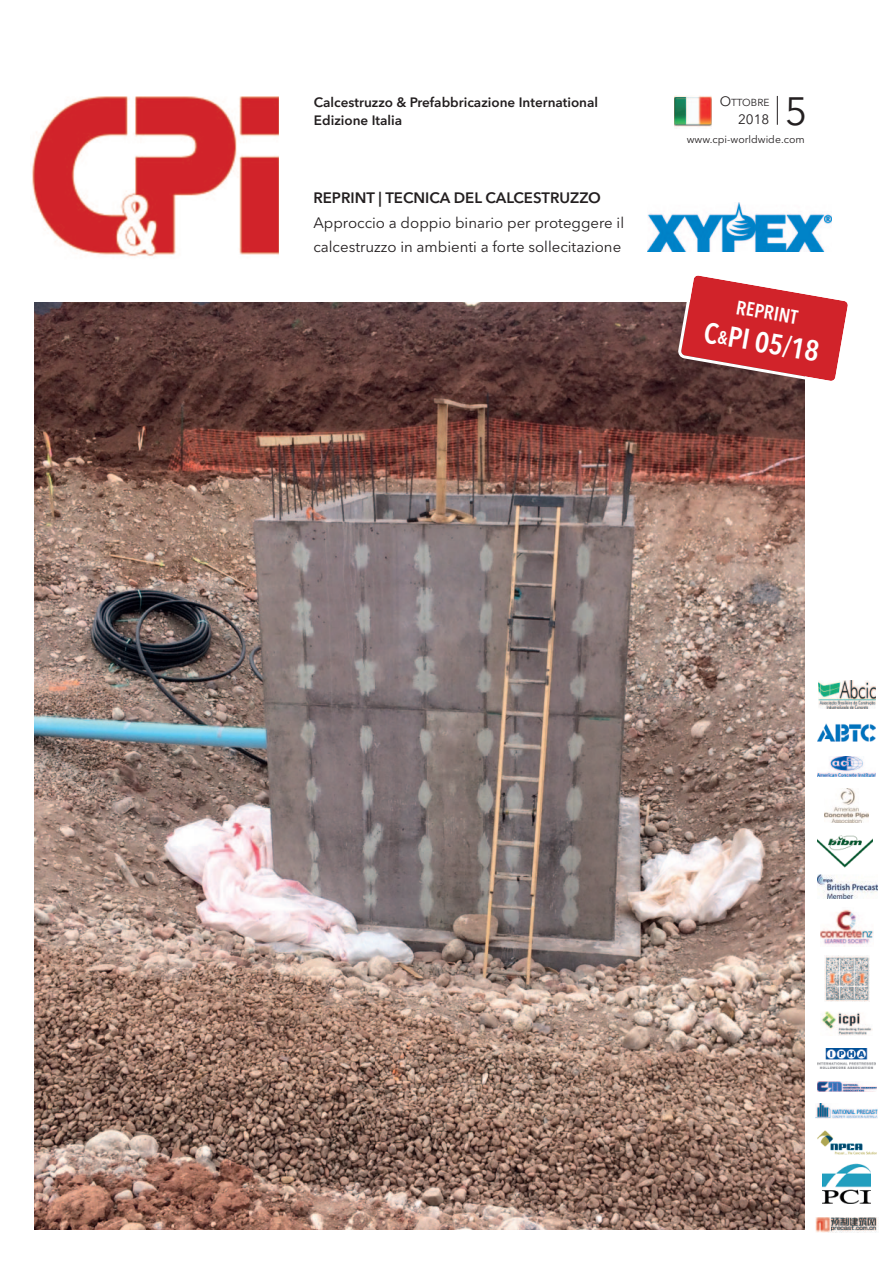
<style>
.page{position:relative;width:893px;height:1263px;background:#fff}
.page>*{position:absolute;margin:0;border:0;box-sizing:border-box;transform-origin:0 0}
.t1{font:39.15px "Avenir Next";color:#231f20}
.t2{font:600 28.65px "Avenir Next Condensed";color:#fff}
.t3{font:600 19.5px "Avenir Next Condensed";color:#fff}
.t4{font:15px/24.6px "Avenir Next";color:#231f20}
.t5{font:600 15px "Avenir Next";color:#231f20}
.t6{font:600 13.5px "Avenir Next";color:#231f20}
.t7{font:13.5px "Avenir Next";color:#231f20}
.t8{font:10.5px "Avenir Next";color:#231f20}
.t9{font:10.2px "Avenir Next";color:#231f20}
.s1{font-size:13.5px}
.s2{font-size:18px}
</style>
<div class="page">
<svg style="left:674px;top:96px;width:1px;height:31px"></svg>
<img style="left:675px;top:96px;width:37px;height:31px">
<svg style="left:777px;top:96px;width:1px;height:29px"></svg>
<img style="left:32px;top:96px;width:247px;height:161px">
<img style="left:35px;top:303px;width:770px;height:927px">
<img style="left:818px;top:835px;width:54px;height:33px">
<svg style="left:822px;top:1173px;width:1px;height:31px"></svg>
<img style="left:823px;top:1164px;width:48px;height:40px">
<svg style="left:819px;top:1048px;width:54px;height:21px"></svg>
<img style="left:817px;top:1049px;width:59px;height:19px">
<img style="left:817px;top:1131px;width:59px;height:24px">
<img style="left:821px;top:1011px;width:52px;height:24px">
<img style="left:818px;top:1082px;width:59px;height:9px">
<img style="left:824px;top:788px;width:45px;height:34px">
<img style="left:818px;top:756px;width:58px;height:21px">
<img style="left:816px;top:1103px;width:61px;height:15px">
<img style="left:818px;top:681px;width:58px;height:28px">
<svg style="left:817px;top:741px;width:56px;height:1px"></svg>
<img style="left:817px;top:724px;width:59px;height:17px">
<img style="left:815px;top:1217px;width:64px;height:15px">
<div style="left:817px;top:875px;width:62px;height:27px;background:linear-gradient(to right,#fff,#fff)"></div>
<img style="left:818px;top:875px;width:60px;height:23px">
<img style="left:824px;top:956px;width:45px;height:45px">
<img style="left:820px;top:910px;width:53px;height:36px">
<svg style="left:678px;top:275px;width:170px;height:109px"></svg>
<img style="left:648px;top:203px;width:183px;height:48px">
<p class="t6" style="left:314px;top:97px;width:286px">Calcestruzzo &amp; Prefabbricazione International</p>
<p class="t6" style="left:314px;top:115px;width:90px">Edizione Italia</p>
<p class="t5" style="left:313px;top:192px;width:289px">REPRINT | TECNICA DEL CALCESTRUZZO</p>
<p class="t4" style="left:313px;top:211px;width:312px">Approccio a doppio binario per proteggere il calcestruzzo in ambienti a forte sollecitazione</p>
<p class="t9" style="left:720px;top:99px;width:51px"><span class="s1">O</span>TTOBRE</p>
<p class="t7" style="left:738px;top:114px;width:33px">2018</p>
<p class="t1" style="left:785px;top:95px;width:24px">5</p>
<p class="t8" style="left:687px;top:135px;width:119px">www.cpi-worldwide.com</p>
<p class="t3" style="left:738px;top:296px;width:64px;rotate:10deg">REPRINT</p>
<p class="t2" style="left:707px;top:315px;width:118px;rotate:10deg">C<span class="s2">&amp;</span>PI 05/18</p>
</div>
